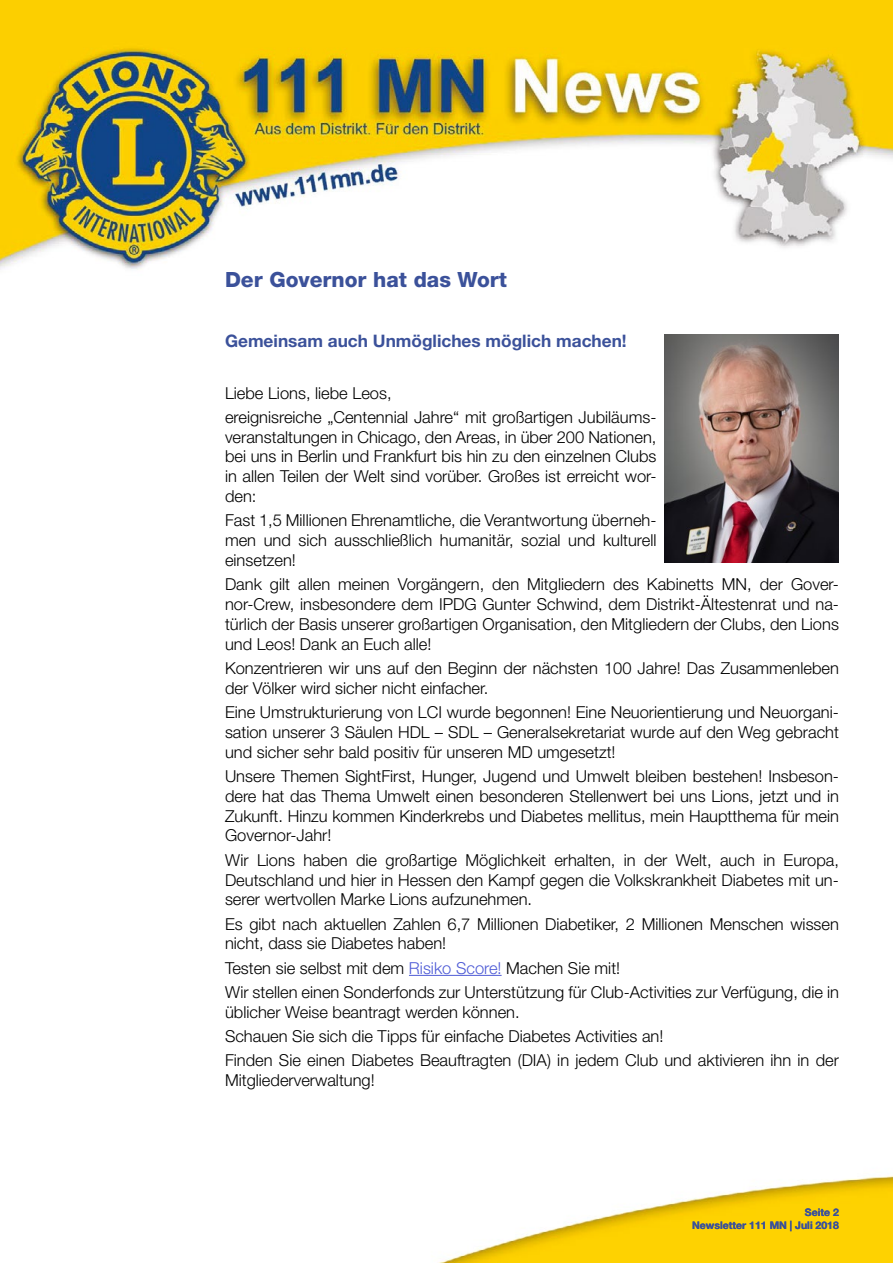
<style>
.page{position:relative;width:893px;height:1263px;background:#fff}
.page>*{position:absolute;margin:0;border:0;box-sizing:border-box;transform-origin:0 0}
.t1{font:800 21px "Helvetica Neue LT Std";color:#3b519a}
.t2{font:700 17.25px "Helvetica Neue LT Std";color:#3b519a}
.t3{font:300 16.5px/19.8px "Helvetica Neue LT Std";color:#000;text-align:justify}
.t4{font:700 10.5px/12.6px "Helvetica Neue LT Std";color:#3b519a;text-align:right}
.s1{color:#4f5cd6}
</style>
<div class="page">
<img style="left:0;top:0;width:893px;height:335px">
<img style="left:439px;top:1175px;width:454px;height:88px">
<hr style="left:409px;top:975px;width:93px;height:1px;background:#4f5cd6">
<img style="left:664px;top:335px;width:175px;height:228px">
<p class="t1" style="left:225px;top:267px;width:284px">Der Governor hat das Wort</p>
<p class="t2" style="left:225px;top:330px;width:403px">Gemeinsam auch Unmögliches möglich machen!</p>
<p class="t3" style="left:225px;top:380px;width:433px;line-height:24.3px">Liebe Lions, liebe Leos,<br>ereignisreiche „Centennial Jahre“ mit großartigen Jubiläums-</p>
<p class="t3" style="left:225px;top:426px;width:433px">veranstaltungen in Chicago, den Areas, in über 200 Nationen, bei uns in Berlin und Frankfurt bis hin zu den einzelnen Clubs in allen Teilen der Welt sind vorüber. Großes ist erreicht wor&shy;den:</p>
<p class="t3" style="left:225px;top:510px;width:433px">Fast 1,5 Millionen Ehrenamtliche, die Verantwortung überneh&shy;men und sich ausschließlich humanitär, sozial und kulturell einsetzen!</p>
<p class="t3" style="left:225px;top:574px;width:615px">Dank gilt allen meinen Vorgängern, den Mitgliedern des Kabinetts MN, der Gover&shy;nor-Crew, insbesondere dem IPDG Gunter Schwind, dem Distrikt-Ältestenrat und na&shy;türlich der Basis unserer großartigen Organisation, den Mitgliedern der Clubs, den Lions und Leos! Dank an Euch alle!</p>
<p class="t3" style="left:225px;top:658px;width:615px">Konzentrieren wir uns auf den Beginn der nächsten 100 Jahre! Das Zusammenleben der Völker wird sicher nicht einfacher.</p>
<p class="t3" style="left:225px;top:702px;width:615px">Eine Umstrukturierung von LCI wurde begonnen! Eine Neuorientierung und Neuorgani&shy;sation unserer 3 Säulen HDL – SDL – Generalsekretariat wurde auf den Weg gebracht und sicher sehr bald positiv für unseren MD umgesetzt!</p>
<p class="t3" style="left:225px;top:766px;width:615px">Unsere Themen SightFirst, Hunger, Jugend und Umwelt bleiben bestehen! Insbeson&shy;dere hat das Thema Umwelt einen besonderen Stellenwert bei uns Lions, jetzt und in Zukunft. Hinzu kommen Kinderkrebs und Diabetes mellitus, mein Hauptthema für mein Governor-Jahr!</p>
<p class="t3" style="left:225px;top:850px;width:615px">Wir Lions haben die großartige Möglichkeit erhalten, in der Welt, auch in Europa, Deutschland und hier in Hessen den Kampf gegen die Volkskrankheit Diabetes mit un&shy;serer wertvollen Marke Lions aufzunehmen.</p>
<p class="t3" style="left:225px;top:913px;width:615px">Es gibt nach aktuellen Zahlen 6,7 Millionen Diabetiker, 2 Millionen Menschen wissen nicht, dass sie Diabetes haben!</p>
<p class="t3" style="left:225px;top:955px;width:615px;line-height:24.3px">Testen sie selbst mit dem <span class="s1">Risiko Score!</span> Machen Sie mit!<br>Wir stellen einen Sonderfonds zur Unterstützung für Club-Activities zur Verfügung, die in</p>
<p class="t3" style="left:225px;top:999px;width:615px;line-height:24.3px;text-align:left">üblicher Weise beantragt werden können.<br>Schauen Sie sich die Tipps für einfache Diabetes Activities an!<br>Finden Sie einen Diabetes Beauftragten (DIA) in jedem Club und aktivieren ihn in der</p>
<p class="t3" style="left:225px;top:1070px;width:151px">Mitgliederverwaltung!</p>
<p class="t4" style="left:692px;top:1206px;width:148px">Seite 2<br>Newsletter 111 MN | Juli 2018</p>
</div>
